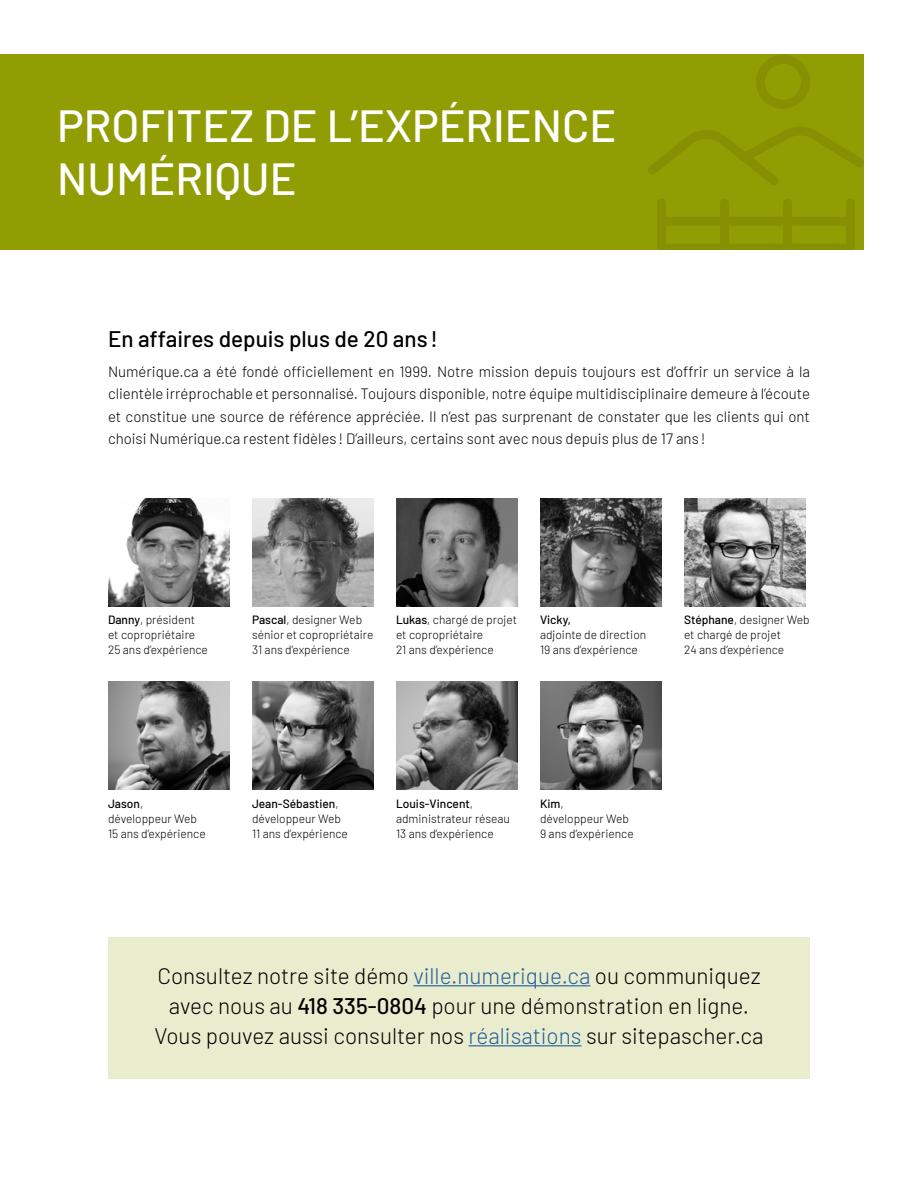
<style>
.page{position:relative;width:918px;height:1188px;background:#fff}
.page>*{position:absolute;margin:0;border:0;box-sizing:border-box;transform-origin:0 0}
.t1{font:500 45px/52.5px "Barlow";color:#fff}
.t2{font:300 22.5px/30px "Barlow";color:#000;text-align:center}
.t3{font:500 22.5px "Barlow";color:#000}
.t4{font:300 15px/22.5px "Barlow";color:#000;text-align:justify}
.t5{font:300 12px/15px "Barlow";color:#000}
.t6{font:500 12px "Barlow";color:#000}
.s1{font-weight:500}
.s2{color:#215e9e}
</style>
<div class="page">
<div style="left:109px;top:937px;width:701px;height:142px;background:#e9eccd"></div>
<img style="left:252px;top:682px;width:122px;height:108px">
<img style="left:108px;top:682px;width:122px;height:108px">
<img style="left:396px;top:682px;width:122px;height:108px">
<img style="left:540px;top:682px;width:122px;height:108px">
<img style="left:108px;top:499px;width:122px;height:108px">
<img style="left:252px;top:499px;width:122px;height:108px">
<img style="left:396px;top:499px;width:122px;height:108px">
<img style="left:540px;top:499px;width:122px;height:108px">
<img style="left:684px;top:499px;width:122px;height:108px">
<div style="left:0;top:54px;width:864px;height:196px;background:#919e03"></div>
<hr style="left:413px;top:985px;width:177px;height:1px;background:#215e9e">
<hr style="left:469px;top:1045px;width:113px;height:1px;background:#215e9e">
<div style="left:657px;top:199px;width:9px;height:72px;background:#878f03;border-radius:4px"></div>
<div style="left:720px;top:199px;width:9px;height:72px;background:#878f03;border-radius:4px"></div>
<div style="left:783px;top:199px;width:9px;height:72px;background:#878f03;border-radius:4px"></div>
<div style="left:846px;top:199px;width:9px;height:72px;background:#878f03;border-radius:4px"></div>
<div style="left:657px;top:217px;width:198px;height:9px;background:#878f03;border-radius:4px"></div>
<div style="left:657px;top:244px;width:198px;height:9px;background:#878f03;border-radius:4px"></div>
<svg style="left:648px;top:127px;width:216px;height:58px"></svg>
<svg style="left:756px;top:55px;width:54px;height:54px"></svg>
<div style="left:0;top:250px;width:879px;height:38px;background:#fff"></div>
<h1 class="t1" style="left:57px;top:96px;width:561px">PROFITEZ DE L’EXPÉRIENCE<br>NUMÉRIQUE</h1>
<h2 class="t3" style="left:108px;top:322px;width:331px">En affaires depuis plus de 20 ans !</h2>
<p class="t4" style="left:108px;top:359px;width:704px">Numérique.ca a été fondé officiellement en 1999. Notre mission depuis toujours est d’offrir un service à la clientèle irréprochable et personnalisé. Toujours disponible, notre équipe multidisciplinaire demeure à l’écoute et constitue une source de référence appréciée. Il n’est pas surprenant de constater que les clients qui ont choisi Numérique.ca restent fidèles ! D’ailleurs, certains sont avec nous depuis plus de 17 ans !</p>
<p class="t5" style="left:108px;top:611px;width:101px"><span class="s1">Danny</span>, président et copropriétaire<br>25 ans d’expérience</p>
<p class="t5" style="left:252px;top:611px;width:123px"><span class="s1">Pascal</span>, designer Web sénior et copropriétaire<br>31 ans d’expérience</p>
<p class="t5" style="left:396px;top:611px;width:123px"><span class="s1">Lukas</span>, chargé de projet et copropriétaire<br>21 ans d’expérience</p>
<p class="t6" style="left:540px;top:611px;width:33px">Vicky,</p>
<p class="t5" style="left:540px;top:626px;width:108px">adjointe de direction<br>19 ans d’expérience</p>
<p class="t5" style="left:684px;top:611px;width:127px"><span class="s1">Stéphane</span>, designer Web et chargé de projet<br>24 ans d’expérience</p>
<p class="t5" style="left:108px;top:795px;width:99px"><span class="s1">Jason</span>, développeur Web<br>15 ans d’expérience</p>
<p class="t5" style="left:252px;top:795px;width:97px"><span class="s1">Jean-Sébastien</span>, développeur Web<br>11 ans d’expérience</p>
<p class="t5" style="left:396px;top:795px;width:116px"><span class="s1">Louis-Vincent</span>, administrateur réseau<br>13 ans d’expérience</p>
<p class="t5" style="left:540px;top:795px;width:95px"><span class="s1">Kim</span>,<br>développeur Web<br>9 ans d’expérience</p>
<h2 class="t2" style="left:155px;top:959px;width:610px">Consultez notre site démo <span class="s2">ville.numerique.ca</span> ou communiquez avec nous au <span class="s1">418 335-0804</span> pour une démonstration en ligne.<br>Vous pouvez aussi consulter nos <span class="s2">réalisations</span> sur sitepascher.ca</h2>
</div>
